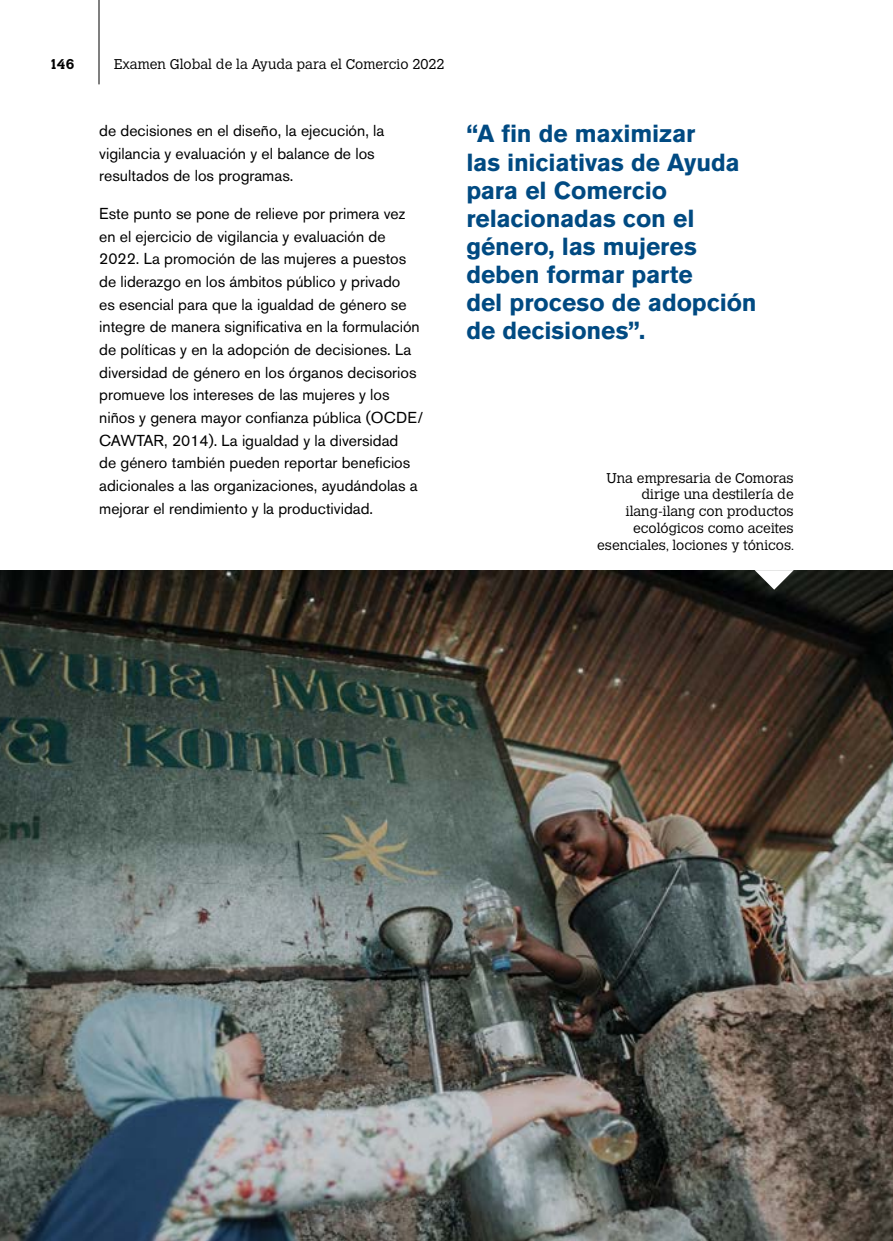
<style>
.page{position:relative;width:893px;height:1241px;background:#fff}
.page>*{position:absolute;margin:0;border:0;box-sizing:border-box;transform-origin:0 0}
.t1{font:700 24.5px/28px "Akzidenz Grotesk BE";letter-spacing:-.005em;color:#004a82}
.t2{font:15.75px/22.8px "Akzidenz Grotesk BE";color:#000}
.t3{font:300 14px/16.8px "Calvert MT Std";color:#000;text-align:right}
.t4{font:700 14px "Calvert MT Std";color:#000}
</style>
<div class="page">
<hr style="left:99px;top:0;width:1px;height:84px;background:#000">
<img style="left:0;top:570px;width:893px;height:670px">
<svg style="left:755px;top:570px;width:39px;height:19px"></svg>
<p class="t4" style="left:49px;top:56px;width:27px">146</p>
<p class="t3" style="left:114px;top:56px;width:332px">Examen Global de la Ayuda para el Comercio 2022</p>
<p class="t2" style="left:99px;top:119px;width:287px">de decisiones en el diseño, la ejecución, la vigilancia y evaluación y el balance de los resultados de los programas.</p>
<p class="t2" style="left:99px;top:202px;width:325px">Este punto se pone de relieve por primera vez en el ejercicio de vigilancia y evaluación de 2022. La promoción de las mujeres a puestos de liderazgo en los ámbitos público y privado<br>es esencial para que la igualdad de género se integre de manera significativa en la formulación de políticas y en la adopción de decisiones. La diversidad de género en los órganos decisorios promueve los intereses de las mujeres y los niños y genera mayor confianza pública (OCDE/ CAWTAR, 2014). La igualdad y la diversidad<br>de género también pueden reportar beneficios adicionales a las organizaciones, ayudándolas a mejorar el rendimiento y la productividad.</p>
<h1 class="t1" style="left:466px;top:120px;width:292px">“A fin de maximizar<br>las iniciativas de Ayuda para el Comercio relacionadas con el género, las mujeres deben formar parte<br>del proceso de adopción de decisiones”.</h1>
<p class="t3" style="left:597px;top:469px;width:199px">Una empresaria de Comoras dirige una destilería de ilang-ilang con productos ecológicos como aceites esenciales, lociones y tónicos.</p>
</div>
